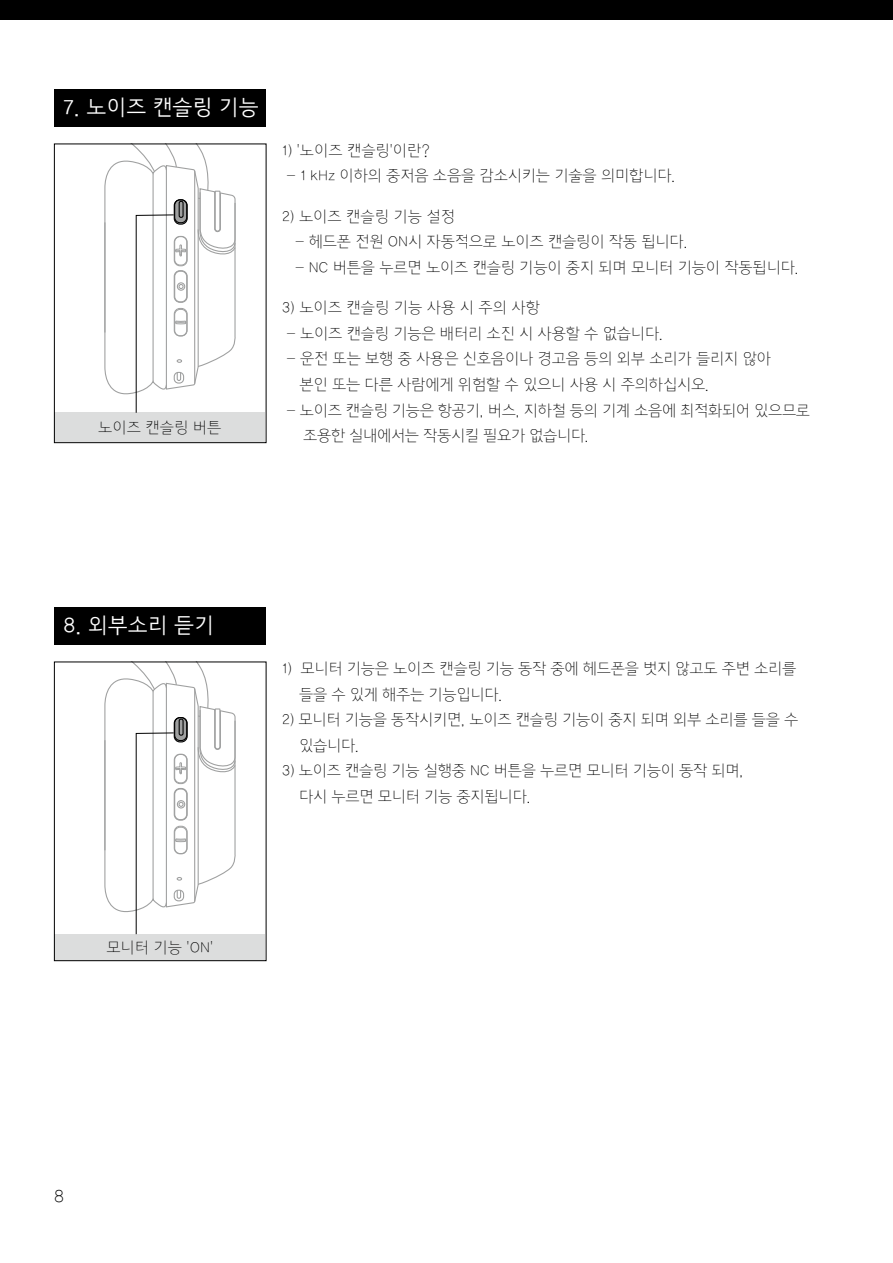
<style>
.page{position:relative;width:893px;height:1263px;background:#fff}
.page>*{position:absolute;margin:0;border:0;box-sizing:border-box;transform-origin:0 0}
.t1{font:21px "Cresyn E Goth 30";color:#fff}
.t2{font:18px "Cresyn E Goth 10";color:#000}
.t3{font:15px/25.5px "Cresyn E Goth 10";letter-spacing:-.01em;color:#000}
</style>
<div class="page">
<div style="left:0;top:0;width:893px;height:19px;background:#000"></div>
<div style="left:54px;top:90px;width:212px;height:37px;background:#000"></div>
<div style="left:54px;top:608px;width:212px;height:37px;background:#000"></div>
<div style="left:54px;top:413px;width:211px;height:29px;background:#dcdddd"></div>
<div style="left:54px;top:144px;width:212px;height:299px;border:1px solid #000"></div>
<svg style="left:70px;top:144px;width:167px;height:269px"></svg>
<div style="left:54px;top:934px;width:211px;height:27px;background:#dcdddd"></div>
<div style="left:54px;top:662px;width:212px;height:299px;border:1px solid #000"></div>
<svg style="left:70px;top:662px;width:167px;height:273px"></svg>
<h1 class="t1" style="left:63px;top:96px;width:197px">7. 노이즈 캔슬링 기능</h1>
<p class="t3" style="left:98px;top:415px;width:124px">노이즈 캔슬링 버튼</p>
<p class="t3" style="left:282px;top:139px;width:150px">1) ‘노이즈 캔슬링’이란?</p>
<p class="t3" style="left:287px;top:164px;width:391px">- 1 kHz 이하의 중저음 소음을 감소시키는 기술을 의미합니다.</p>
<p class="t3" style="left:282px;top:205px;width:174px">2) 노이즈 캔슬링 기능 설정</p>
<p class="t3" style="left:295px;top:230px;width:394px">- 헤드폰 전원 ON시 자동적으로 노이즈 캔슬링이 작동 됩니다.</p>
<p class="t3" style="left:295px;top:256px;width:505px">- NC 버튼을 누르면 노이즈 캔슬링 기능이 중지 되며 모니터 기능이 작동됩니다.</p>
<p class="t3" style="left:282px;top:296px;width:259px">3) 노이즈 캔슬링 기능 사용 시 주의 사항</p>
<p class="t3" style="left:286px;top:322px;width:378px">- 노이즈 캔슬링 기능은 배터리 소진 시 사용할 수 없습니다.</p>
<p class="t3" style="left:299px;top:347px;width:473px;text-indent:-13px">- 운전 또는 보행 중 사용은 신호음이나 경고음 등의 외부 소리가 들리지 않아 본인 또는 다른 사람에게 위험할 수 있으니 사용 시 주의하십시오.</p>
<p class="t3" style="left:303px;top:398px;width:509px;text-indent:-17px">- 노이즈 캔슬링 기능은 항공기, 버스, 지하철 등의 기계 소음에 최적화되어 있으므로 조용한 실내에서는 작동시킬 필요가 없습니다.</p>
<h1 class="t1" style="left:63px;top:614px;width:152px">8. 외부소리 듣기</h1>
<p class="t3" style="left:106px;top:935px;width:108px">모니터 기능 ‘ON’</p>
<p class="t3" style="left:299px;top:657px;width:499px;text-indent:-17px">1) 모니터 기능은 노이즈 캔슬링 기능 동작 중에 헤드폰을 벗지 않고도 주변 소리를 들을 수 있게 해주는 기능입니다.</p>
<p class="t3" style="left:299px;top:708px;width:501px;text-indent:-17px">2) 모니터 기능을 동작시키면, 노이즈 캔슬링 기능이 중지 되며 외부 소리를 들을 수 있습니다.</p>
<p class="t3" style="left:299px;top:759px;width:446px;text-indent:-17px">3) 노이즈 캔슬링 기능 실행중 NC 버튼을 누르면 모니터 기능이 동작 되며, 다시 누르면 모니터 기능 중지됩니다.</p>
<p class="t2" style="left:54px;top:1187px;width:12px">8</p>
</div>
